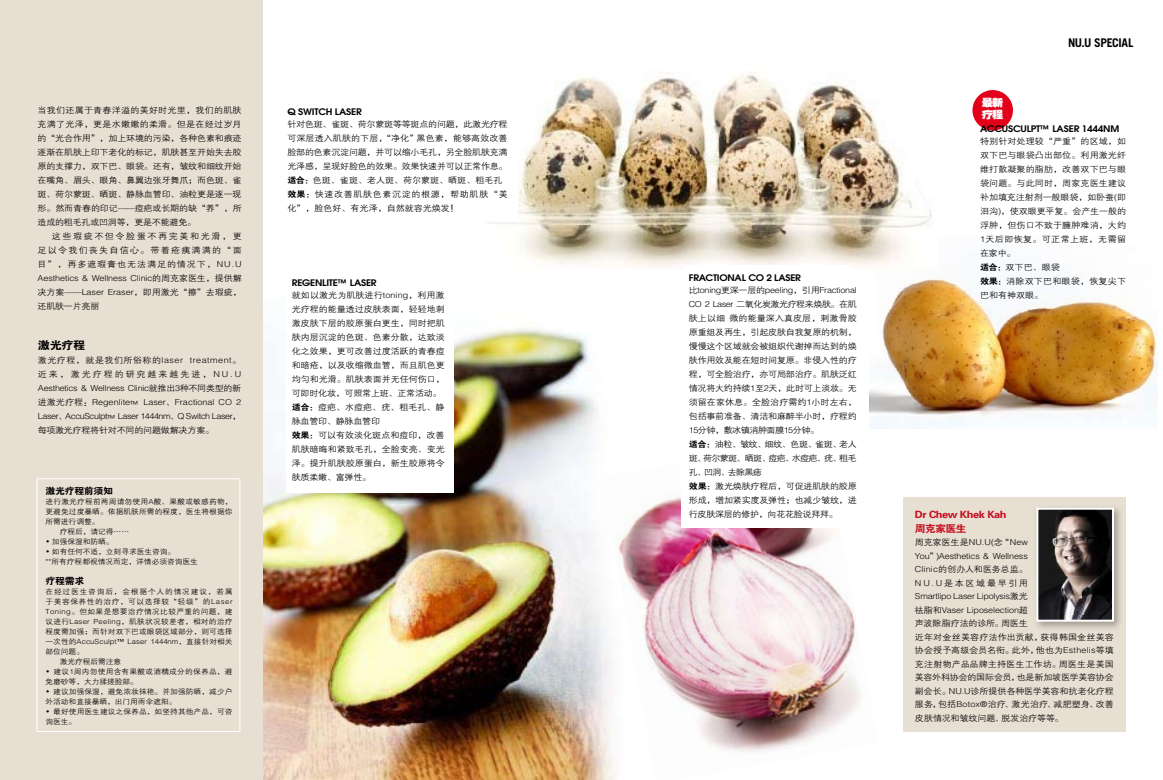
<style>
.page{position:relative;width:1163px;height:780px;background:#fff}
.page>*{position:absolute;margin:0;border:0;box-sizing:border-box;transform-origin:0 0}
.t1{font:700 12px "Trade Gothic";letter-spacing:-.035em;color:#000}
.t2{font:11px "FZDHTJW GB1 0";color:#000;scale:1.1 1}
.t3{font:10px/14px "FZDHTJW GB1 0";letter-spacing:-.04em;color:#c50e1f;scale:1.1 1}
.t4{font:10px/12px "FZCCHJW GB1 0";color:#fff;scale:1.1 1}
.t5{font:600 9px "Avant Garde";letter-spacing:-.02em;color:#000;scale:1.1 1}
.t6{font:9px "FZDHTJW GB1 0";letter-spacing:-.03em;color:#000;scale:1.1 1}
.t7{font:8.2px/14px "FZZDXJW GB1 0";letter-spacing:-.01em;color:#000;scale:1.1 1}
.t8{font:8.2px/14px "FZZDXJW GB1 0";letter-spacing:.01em;color:#000;scale:1.1 1}
.t9{font:7px/10px "FZZDXJW GB1 0";letter-spacing:.01em;color:#000;scale:1.1 1}
.t10{font:7px/10px "FZZDXJW GB1 0";letter-spacing:.03em;color:#000;scale:1.1 1}
.t11{font:7px "FZZDXJW GB1 0";letter-spacing:.035em;color:#000;scale:1.1 1}
.t12{font:7px "FZZDXJW GB1 0";letter-spacing:.05em;color:#000;scale:1.1 1}
.t13{font:7px "FZZDXJW GB1 0";letter-spacing:.075em;color:#000;scale:1.1 1}
.t14{font:7px "FZZDXJW GB1 0";letter-spacing:.11em;color:#000;scale:1.1 1}
.s1{font-family:"Trade Gothic";font-weight:300}
.s2{font-family:"Avant Garde"}
.s3{font-family:"Avant Garde";font-weight:600}
.s4{font-family:"Trade Gothic"}
.s5{font-family:"FZDHTJW GB1 0"}
</style>
<div class="page">
<img style="left:262px;top:294px;width:338px;height:486px">
<img style="left:600px;top:497px;width:260px;height:283px">
<div style="left:680px;top:270px;width:181px;height:257px;background:#fff"></div>
<div style="left:972px;top:90px;width:40px;height:40px;background:#e2001a;border-radius:50%"></div>
<img style="left:869px;top:277px;width:288px;height:152px">
<img style="left:487px;top:72px;width:445px;height:195px">
<div style="left:0;top:0;width:262px;height:780px;background:#e8dfd3"></div>
<div style="left:903px;top:497px;width:222px;height:234px;background:#e8dfd3"></div>
<div style="left:1032px;top:504px;width:91px;height:128px;background:#000;opacity:.3"></div>
<img style="left:1039px;top:510px;width:71px;height:108px">
<div style="left:1036px;top:507px;width:77px;height:114px;border:2px solid #fff"></div>
<div style="left:37px;top:478px;width:203px;height:253px;border:1px solid #fff"></div>
<div style="left:370px;top:89px;width:148px;height:131px;background:#fff"></div>
<div style="left:683px;top:266px;width:168px;height:234px;background:#fff"></div>
<div style="left:287px;top:271px;width:167px;height:221px;background:#fff"></div>
<p class="t7" style="left:38px;top:104px;width:187px;text-align:justify">当我们还属于青春洋溢的美好时光里，我们的肌肤充满了光泽，更是水嫩嫩的柔滑。但是在经过岁月的“光合作用”，加上环境的污染，各种色素和痕迹逐渐在肌肤上印下老化的标记，肌肤甚至开始失去胶原的支撑力，双下巴、眼袋。还有，皱纹和细纹开始在嘴角、眉头、眼角、鼻翼边张牙舞爪；而色斑、雀斑、荷尔蒙斑、晒斑、静脉血管印、油粒更是逐一现形。然而青春的印记<span class="s1">——</span>痘疤或长期的缺“养”，所造成的粗毛孔或凹洞等，更是不能避免。</p>
<p class="t7" style="left:38px;top:230px;width:187px;text-align:justify;text-indent:14px">这些瑕疵不但令脸蛋不再完美和光滑，更足以令我们丧失自信心。带着疮痍满满的“面目”，再多遮瑕膏也无法满足的情况下，NU.U Aesthetics &amp; Wellness Clinic的周克家医生，提供解决方案<span class="s1">——</span>Laser Eraser，即用激光“擦”去瑕疵，还肌肤一片亮丽</p>
<h2 class="t2" style="left:38px;top:339px;width:45px">激光疗程</h2>
<p class="t7" style="left:38px;top:353px;width:186px;text-align:justify">激光疗程，就是我们所俗称的laser treatment。近来，激光疗程的研究越来越先进，NU.U Aesthetics &amp; Wellness Clinic就推出3种不同类型的新进激光疗程：Regenlite<span class="s2">™</span> Laser、Fractional CO 2<br>Laser、AccuSculpt<span class="s2">™</span> Laser 1444nm、Q Switch Laser，每项激光疗程将针对不同的问题做解决方案。</p>
<p class="t6" style="left:45px;top:485px;width:63px">激光疗程前须知</p>
<p class="t9" style="left:45px;top:496px;width:172px">进行激光疗程前两周请勿使用A酸、果酸或敏感药物，</p>
<p class="t9" style="left:45px;top:506px;width:171px">更避免过度暴晒。依据肌肤所需的程度，医生将根据你</p>
<p class="t9" style="left:45px;top:516px;width:50px">所需进行调整。</p>
<p class="t9" style="left:60px;top:526px;width:64px">疗程后，请记得⋯⋯</p>
<p class="t9" style="left:45px;top:536px;width:63px"><span class="s3">•</span> 加强保湿和防晒。</p>
<p class="t9" style="left:45px;top:546px;width:140px"><span class="s3">•</span> 如有任何不适，立刻寻求医生咨询。<br>**所有疗程都视情况而定，详情必须咨询医生</p>
<p class="t6" style="left:45px;top:575px;width:37px">疗程需求</p>
<p class="t14" style="left:45px;top:587px;width:172px">在经过医生咨询后，会根据个人的情况建议，若属</p>
<p class="t13" style="left:45px;top:597px;width:171px">于美容保养性的治疗，可以选择较“轻级”的Laser</p>
<p class="t12" style="left:45px;top:607px;width:171px">Toning。但如果是想要治疗情况比较严重的问题，建</p>
<p class="t11" style="left:45px;top:617px;width:171px">议进行Laser Peeling，肌肤状况较差者，相对的治疗</p>
<p class="t9" style="left:45px;top:626px;width:171px">程度需加强；而针对双下巴或眼袋区域部分，则可选择</p>
<p class="t9" style="left:45px;top:636px;width:171px">一次性的AccuSculpt<span class="s4">™</span> Laser 1444nm，直接针对相关</p>
<p class="t9" style="left:45px;top:646px;width:37px">部位问题。</p>
<p class="t9" style="left:60px;top:656px;width:58px">激光疗程后需注意</p>
<p class="t10" style="left:45px;top:666px;width:171px"><span class="s3">•</span> 建议1周内勿使用含有果酸或酒精成分的保养品，避免磨砂等，大力揉搓脸部。</p>
<p class="t9" style="left:45px;top:686px;width:171px"><span class="s3">•</span> 建议加强保湿，避免浓妆抹艳。并加强防晒，减少户外活动和直接暴晒，出门用雨伞遮阳。</p>
<p class="t9" style="left:45px;top:706px;width:171px"><span class="s3">•</span> 最好使用医生建议之保养品，如坚持其他产品，可咨询医生。</p>
<p class="t5" style="left:287px;top:106px;width:69px">Q SWITCH LASER</p>
<p class="t7" style="left:287px;top:117px;width:202px">针对色斑、雀斑、荷尔蒙斑等等斑点的问题，此激光疗程可深层透入肌肤的下层，“净化”黑色素，能够高效改善脸部的色素沉淀问题，并可以缩小毛孔，另全脸肌肤充满光泽感，呈现好脸色的效果。效果快速并可以正常作息。<span class="s5">适合：</span>色斑、雀斑、老人斑、荷尔蒙斑、晒斑、粗毛孔<span class="s5">效果：</span>快速改善肌肤色素沉淀的根源，帮助肌肤“美化”，脸色好、有光泽，自然就容光焕发！</p>
<p class="t5" style="left:292px;top:277px;width:79px">REGENLITE™ LASER</p>
<p class="t7" style="left:292px;top:288px;width:140px">就如以激光为肌肤进行toning，利用激光疗程的能量透过皮肤表面，轻轻地刺激皮肤下层的胶原蛋白更生，同时把肌肤内层沉淀的色斑、色素分散，达致淡化之效果，更可改善过度活跃的青春痘和暗疮，以及收缩微血管，而且肌色更均匀和光滑。肌肤表面并无任何伤口，可即时化妆，可照常上班、正常活动。<span class="s5">适合：</span>痘疤、水痘疤、疣、粗毛孔、静脉血管印、静脉血管印<br><span class="s5">效果：</span>可以有效淡化斑点和痘印，改善肌肤暗晦和紧致毛孔，全脸变亮、变光泽。提升肌肤胶原蛋白，新生胶原将令肤质柔嫩、富弹性。</p>
<p class="t5" style="left:688px;top:272px;width:103px">FRACTIONAL CO 2 LASER</p>
<p class="t7" style="left:688px;top:283px;width:154px">比toning更深一层的peeling，引用Fractional<br>CO 2 Laser 二氧化炭激光疗程来焕肤。在肌肤上以细 微的能量深入真皮层，刺激骨胶原重组及再生，引起皮肤自我复原的机制，慢慢这个区域就会被组织代谢掉而达到的焕肤作用效及能在短时间复原。非侵入性的疗程，可全脸治疗，亦可局部治疗。肌肤泛红情况将大约持续1至2天，此时可上淡妆。无须留在家休息。全脸治疗需约1小时左右，包括事前准备、清洁和麻醉半小时，疗程约<br>15分钟，敷冰镇消肿面膜15分钟。<br><span class="s5">适合：</span>油粒、皱纹、细纹、色斑、雀斑、老人斑、荷尔蒙斑、晒斑、痘疤、水痘疤、疣、粗毛孔、凹洞、去除黑痣<br><span class="s5">效果：</span>激光焕肤疗程后，可促进肌肤的胶原形成，增加紧实度及弹性；也减少皱纹，进行皮肤深层的修护，向花花脸说拜拜。</p>
<p class="t4" style="left:981px;top:97px;width:21px">最新疗程</p>
<h1 class="t1" style="left:1067px;top:36px;width:67px">NU.U SPECIAL</h1>
<p class="t5" style="left:979px;top:122px;width:128px">ACCUSCULPT™ LASER 1444NM</p>
<p class="t8" style="left:979px;top:134px;width:134px">特别针对处理较“严重”的区域，如双下巴与眼袋凸出部位。利用激光纤维打散凝聚的脂肪，改善双下巴与眼袋问题。与此同时，周家克医生建议补加填充注射剂一般眼袋，如卧蚕(即泪沟)，使双眼更平复。会产生一般的浮肿，但伤口不致于臃肿难消，大约<br>1天后即恢复。可正常上班，无需留在家中。<br><span class="s5">适合：</span>双下巴、眼袋<br><span class="s5">效果：</span>消除双下巴和眼袋，恢复尖下巴和有神双眼。</p>
<p class="t3" style="left:914px;top:507px;width:85px">Dr Chew Khek Kah周克家医生</p>
<p class="t7" style="left:914px;top:536px;width:182px;line-height:13.5px">周克家医生是NU.U(念“New<br>You”)Aesthetics &amp; Wellness<br>Clinic的创办人和医务总监。<br>NU.U是本区域最早引用<br>Smartlipo Laser Lipolysis激光<br>祛脂和Vaser Liposelection超<br>声波除脂疗法的诊所。周医生<br>近年对金丝美容疗法作出贡献，获得韩国金丝美容协会授予高级会员名衔。此外，他也为Esthelis等填充注射物产品品牌主持医生工作坊。周医生是美国美容外科协会的国际会员，也是新加坡医学美容协会副会长。NU.U诊所提供各种医学美容和抗老化疗程服务，包括Botox<span class="s4">®</span>治疗、激光治疗、减肥塑身、改善皮肤情况和皱纹问题、脱发治疗等等。</p>
</div>
